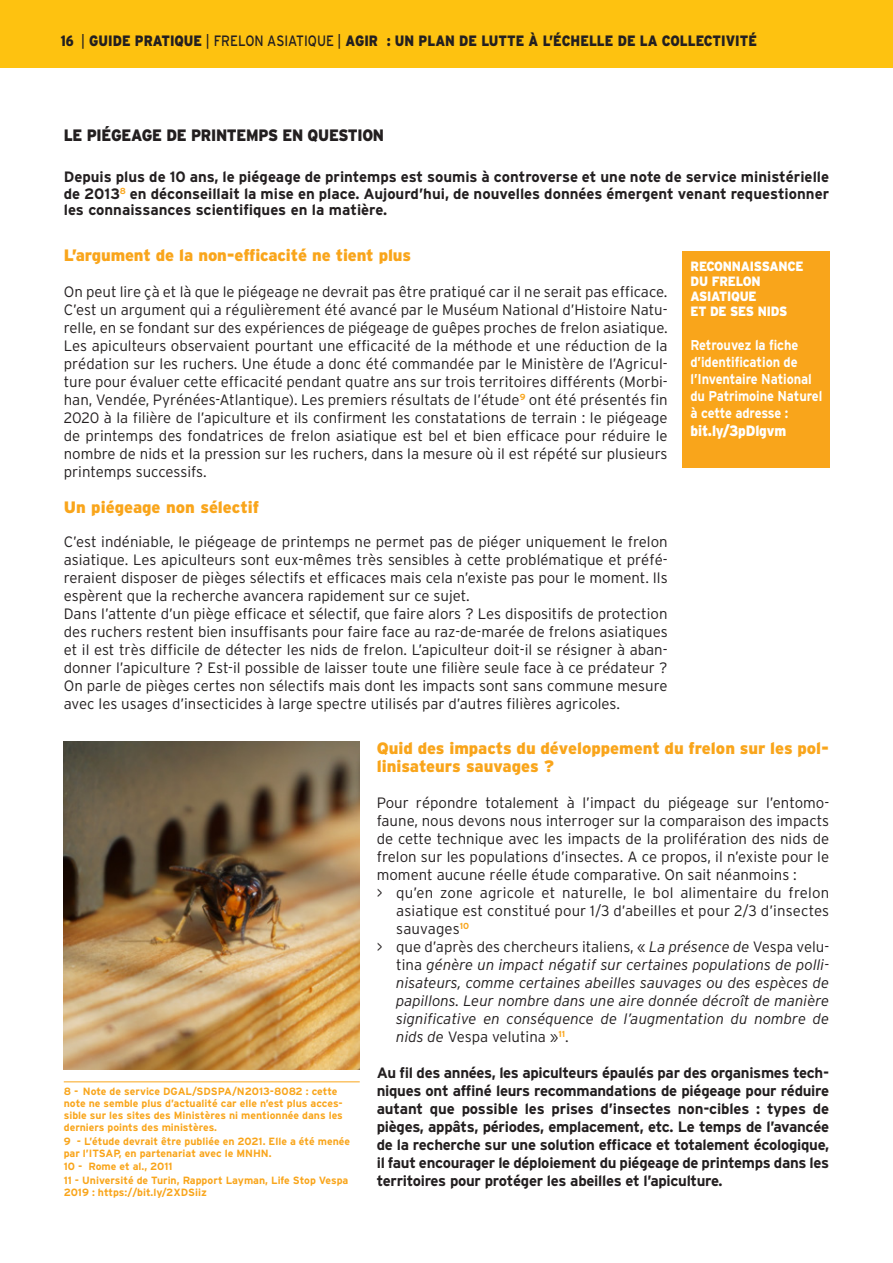
<style>
.page{position:relative;width:893px;height:1263px;background:#fff}
.page>*{position:absolute;margin:0;border:0;box-sizing:border-box;transform-origin:0 0}
.texte_standard{font:900 16.5px/18px "Interstate";color:#f9a51b}
.texte{font:900 16.5px "Interstate";letter-spacing:-.01em;color:#f9a51b}
.texte-2{font:900 16.5px "Interstate";letter-spacing:-.02em;color:#231f20;scale:.9 1}
.texte_standard-2{font:300 15px/18px "Interstate";color:#231f20;text-align:justify}
.texte_standard-3{font:700 15px/18px "Interstate";letter-spacing:-.015em;color:#231f20;text-align:justify}
.texte_standard-4{font:italic 300 15px/18px "Interstate";color:#231f20;text-align:justify}
.t1{font:900 15px "Interstate";color:#231f20;scale:.86 1}
.texte-3{font:900 15px "Interstate";letter-spacing:-.01em;color:#fff;scale:.9 1}
.texte-4{font:700 14.25px/17.1px "Interstate";letter-spacing:-.01em;color:#fff;scale:.9 1}
.texte-5{font:900 13.5px "Interstate";letter-spacing:-.02em;color:#fff;scale:.9 1}
.texte_standard-5{font:700 10.5px/12px "Interstate";color:#f9a51b}
.s1{font-family:"Interstate Condensed"}
.s2{font-weight:400}
.s3{font-style:normal}
</style>
<div class="page">
<div style="left:0;top:0;width:893px;height:68px;background:#fec210"></div>
<div style="left:682px;top:251px;width:147px;height:217px;background:#f9a51b"></div>
<img style="left:64px;top:741px;width:296px;height:328px">
<hr style="left:64px;top:1081px;width:296px;height:1px;background:#f9a51b">
<p class="t1" style="left:61px;top:32px;width:811px"><span class="s1">16</span> <span class="s2">|</span> GUIDE PRATIQUE <span class="s2">| FRELON ASIATIQUE |</span> AGIR : UN PLAN DE LUTTE À L’ÉCHELLE DE LA COLLECTIVITÉ</p>
<p class="texte-2" style="left:64px;top:126px;width:357px">LE PIÉGEAGE DE PRINTEMPS EN QUESTION</p>
<p class="texte_standard-3" style="left:64px;top:169px;width:767px;line-height:16.5px">Depuis plus de 10 ans, le piégeage de printemps est soumis à controverse et une note de service ministérielle de 2013<sup>8</sup> en déconseillait la mise en place. Aujourd’hui, de nouvelles données émergent venant requestionner les connaissances scientifiques en la matière.</p>
<p class="texte" style="left:64px;top:246px;width:349px">L’argument de la non-efficacité ne tient plus</p>
<p class="texte_standard-2" style="left:64px;top:283px;width:605px">On peut lire çà et là que le piégeage ne devrait pas être pratiqué car il ne serait pas efficace.<br>C’est un argument qui a régulièrement été avancé par le Muséum National d’Histoire Natu&shy;relle, en se fondant sur des expériences de piégeage de guêpes proches de frelon asiatique.<br>Les apiculteurs observaient pourtant une efficacité de la méthode et une réduction de la prédation sur les ruchers. Une étude a donc été commandée par le Ministère de l’Agricul&shy;ture pour évaluer cette efficacité pendant quatre ans sur trois territoires différents (Morbi&shy;han, Vendée, Pyrénées-Atlantique). Les premiers résultats de l’étude<sup>9</sup> ont été présentés fin 2020 à la filière de l’apiculture et ils confirment les constatations de terrain : le piégeage de printemps des fondatrices de frelon asiatique est bel et bien efficace pour réduire le nombre de nids et la pression sur les ruchers, dans la mesure où il est répété sur plusieurs printemps successifs.</p>
<p class="texte_standard" style="left:64px;top:498px;width:197px">Un piégeage non sélectif</p>
<p class="texte_standard-2" style="left:64px;top:533px;width:605px">C’est indéniable, le piégeage de printemps ne permet pas de piéger uniquement le frelon asiatique. Les apiculteurs sont eux-mêmes très sensibles à cette problématique et préfé&shy;reraient disposer de pièges sélectifs et efficaces mais cela n’existe pas pour le moment. Ils espèrent que la recherche avancera rapidement sur ce sujet.</p>
<p class="texte_standard-2" style="left:64px;top:605px;width:605px">Dans l’attente d’un piège efficace et sélectif, que faire alors ? Les dispositifs de protection des ruchers restent bien insuffisants pour faire face au raz-de-marée de frelons asiatiques et il est très difficile de détecter les nids de frelon. L’apiculteur doit-il se résigner à aban&shy;donner l’apiculture ? Est-il possible de laisser toute une filière seule face à ce prédateur ?<br>On parle de pièges certes non sélectifs mais dont les impacts sont sans commune mesure avec les usages d’insecticides à large spectre utilisés par d’autres filières agricoles.</p>
<p class="texte_standard" style="left:377px;top:739px;width:454px">Quid des impacts du développement du frelon sur les pol&shy;linisateurs sauvages ?</p>
<p class="texte_standard-2" style="left:377px;top:793px;width:454px">Pour répondre totalement à l’impact du piégeage sur l’entomo&shy;faune, nous devons nous interroger sur la comparaison des impacts de cette technique avec les impacts de la prolifération des nids de frelon sur les populations d’insectes. A ce propos, il n’existe pour le moment aucune réelle étude comparative. On sait néanmoins :</p>
<p class="texte_standard-2" style="left:396px;top:883px;width:434px;text-indent:-20px">&gt; qu’en zone agricole et naturelle, le bol alimentaire du frelon asiatique est constitué pour 1/3 d’abeilles et pour 2/3 d’insectes sauvages<sup>10</sup></p>
<p class="texte_standard-4" style="left:396px;top:937px;width:434px;text-indent:-20px"><span class="s3">&gt; que d’après des chercheurs italiens, «</span> La présence de <span class="s3">Vespa velu&shy;tina</span> génère un impact négatif sur certaines populations de polli&shy;nisateurs, comme certaines abeilles sauvages ou des espèces de papillons. Leur nombre dans une aire donnée décroît de manière significative en conséquence de l’augmentation du nombre de nids de <span class="s3">Vespa velutina »</span><sup>11</sup><span class="s3">.</span></p>
<p class="texte_standard-3" style="left:377px;top:1063px;width:454px">Au fil des années, les apiculteurs épaulés par des organismes tech&shy;niques ont affiné leurs recommandations de piégeage pour réduire autant que possible les prises d’insectes non-cibles : types de pièges, appâts, périodes, emplacement, etc. Le temps de l’avancée de la recherche sur une solution efficace et totalement écologique, il faut encourager le déploiement du piégeage de printemps dans les territoires pour protéger les abeilles et l’apiculture.</p>
<p class="texte-5" style="left:691px;top:258px;width:127px">RECONNAISSANCE</p>
<p class="texte-5" style="left:691px;top:273px;width:79px">DU FRELON</p>
<p class="texte-5" style="left:691px;top:288px;width:75px">ASIATIQUE</p>
<p class="texte-5" style="left:691px;top:303px;width:109px">ET DE SES NIDS</p>
<p class="texte-4" style="left:691px;top:336px;width:136px">Retrouvez la fiche d’identification de l’Inventaire National</p>
<p class="texte-4" style="left:691px;top:387px;width:148px">du Patrimoine Naturel à cette adresse :</p>
<p class="texte-3" style="left:691px;top:422px;width:108px">bit.ly/3pDlgvm</p>
<p class="texte_standard-5" style="left:64px;top:1085px;width:281px">8 - Note de service DGAL/SDSPA/N2013-8082 : cette note ne semble plus d’actualité car elle n’est plus acces&shy;sible sur les sites des Ministères ni mentionnée dans les derniers points des ministères.</p>
<p class="texte_standard-5" style="left:64px;top:1135px;width:288px">9 - L’étude devrait être publiée en 2021. Elle a été menée par l’ITSAP, en partenariat avec le MNHN.</p>
<p class="texte_standard-5" style="left:64px;top:1160px;width:110px">10 - Rome et al., 2011</p>
<p class="texte_standard-5" style="left:64px;top:1174px;width:286px">11 - Université de Turin, Rapport Layman, Life Stop Vespa<br>2019 : https://bit.ly/2XDSiiz</p>
</div>
